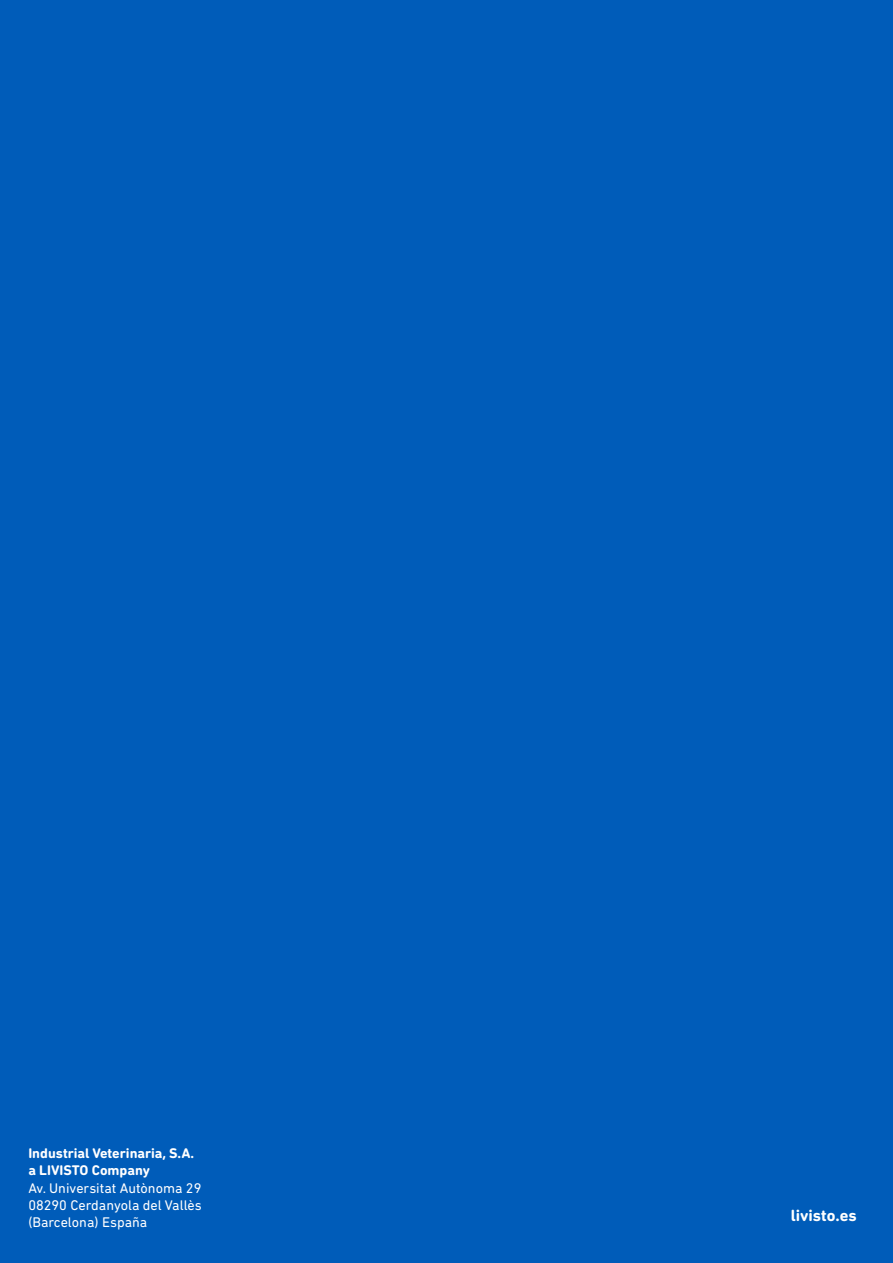
<style>
.page{position:relative;width:893px;height:1263px;background:#005cb9}
.page>*{position:absolute;margin:0;border:0;box-sizing:border-box;transform-origin:0 0}
.t1{font:700 16.5px "DIN Next Rounded LT Pro";color:#fff}
.t2{font:14.25px/17.2px "DIN Next Rounded LT Pro";color:#fff;text-align:justify}
.t3{font:700 14.25px/17.2px "DIN Next Rounded LT Pro";color:#fff}
</style>
<div class="page">
<p class="t3" style="left:28px;top:1144px;width:167px">Industrial Veterinaria, S.A. a LIVISTO Company</p>
<p class="t2" style="left:28px;top:1179px;width:175px">Av. Universitat Autònoma 29<br>08290 Cerdanyola del Vallès (Barcelona) España</p>
<p class="t1" style="left:791px;top:1206px;width:68px">livisto.es</p>
</div>
